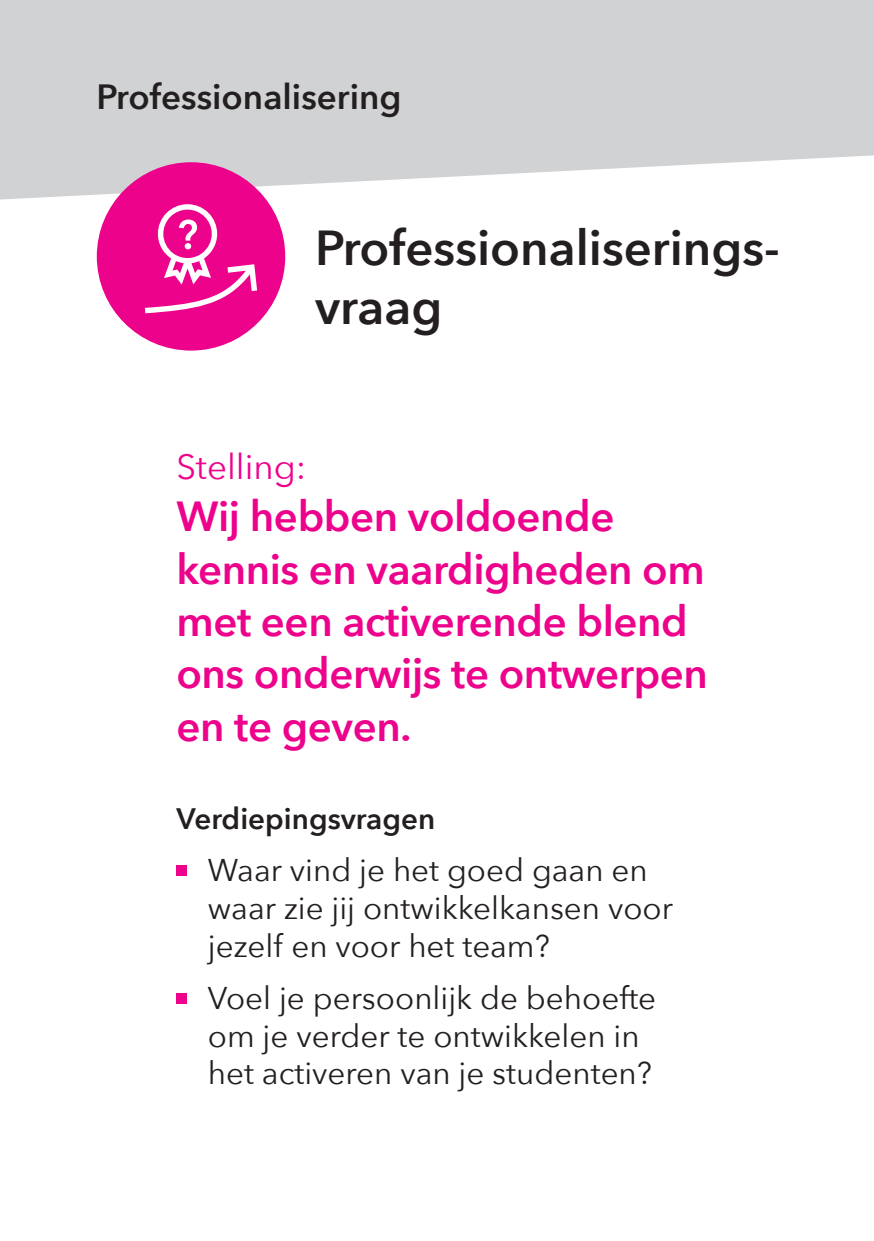
<style>
.page{position:relative;width:874px;height:1241px;background:#fff}
.page>*{position:absolute;margin:0;border:0;box-sizing:border-box;transform-origin:0 0}
.t1{font:600 49px/58.8px "Avenir Next";color:#231f20}
.t2{font:600 42px/52.5px "Avenir Next";letter-spacing:-.01em;color:#ed028c}
.t3{font:600 35px "Avenir Next";color:#231f20}
.t4{font:35px "Avenir Next";color:#ed028c}
.t5{font:31.5px/37.8px "Avenir Next";color:#231f20}
.t6{font:600 29.4px "Avenir Next";color:#231f20}
</style>
<div class="page">
<svg style="left:0;top:0;width:873px;height:199px;background:#d5d6d8"></svg>
<div style="left:176px;top:865px;width:11px;height:10px;background:#ed028c"></div>
<div style="left:176px;top:993px;width:11px;height:10px;background:#ed028c"></div>
<div style="left:97px;top:162px;width:188px;height:188px;background:#ed028c;border-radius:50%"></div>
<svg style="left:145px;top:204px;width:112px;height:109px"></svg>
<p class="t3" style="left:96px;top:67px;width:306px">Professionalisering</p>
<p class="t1" style="left:315px;top:217px;width:466px">Professionaliserings&shy;vraag</p>
<p class="t4" style="left:176px;top:437px;width:131px">Stelling:</p>
<p class="t2" style="left:176px;top:489px;width:533px">Wij hebben voldoende kennis en vaardigheden om met een activerende blend ons onderwijs te ontwerpen en te geven.</p>
<p class="t6" style="left:176px;top:793px;width:260px">Verdiepingsvragen</p>
<p class="t5" style="left:208px;top:849px;width:466px">Waar vind je het goed gaan en waar zie jij ontwikkelkansen voor jezelf en voor het team?</p>
<p class="t5" style="left:208px;top:977px;width:449px">Voel je persoonlijk de behoefte om je verder te ontwikkelen in het activeren van je studenten?</p>
</div>
